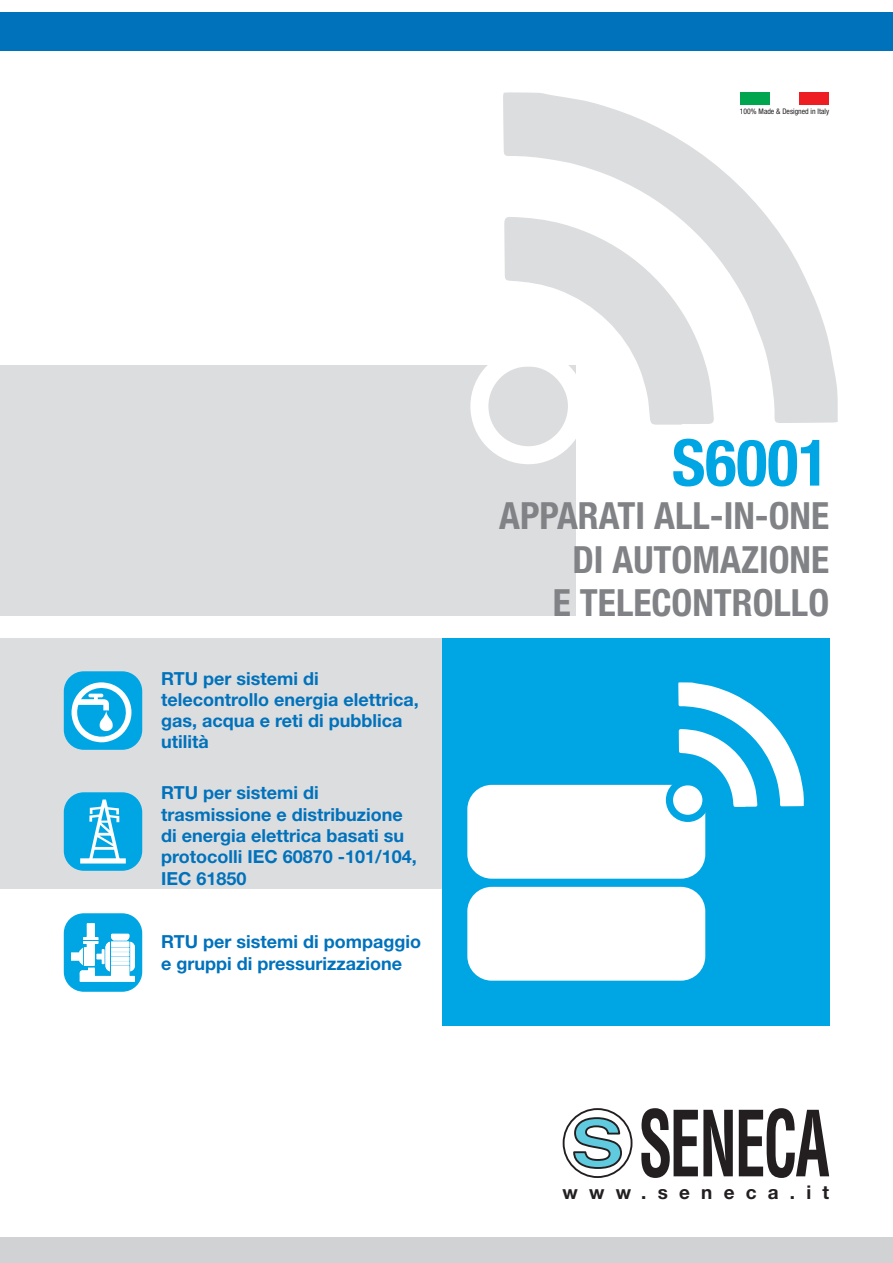
<style>
.page{position:relative;width:893px;height:1263px;background:#fff}
.page>*{position:absolute;margin:0;border:0;box-sizing:border-box;transform-origin:0 0}
.t1{font:700 condensed 64.5px "Helvetica Neue";color:#00a6e4}
.t2{font:700 condensed 37.5px/43.5px "Helvetica Neue";color:#808285;text-align:right}
.t3{font:700 18.9px "Helvetica Neue";letter-spacing:.595em;color:#231f20}
.t4{font:700 18px/21.3px "Helvetica Neue";color:#0072bc}
.t5{font:condensed 7.65px "Helvetica Neue";color:#231f20}
</style>
<div class="page">
<div style="left:0;top:366px;width:575px;height:250px;background:#dcdddf"></div>
<div style="left:0;top:638px;width:575px;height:250px;background:#dcdddf"></div>
<svg style="left:503px;top:92px;width:335px;height:331px"></svg>
<svg style="left:461px;top:217px;width:253px;height:256px"></svg>
<svg style="left:641px;top:1108px;width:92px;height:70px"></svg>
<svg style="left:739px;top:1108px;width:90px;height:70px"></svg>
<svg style="left:564px;top:1109px;width:68px;height:68px"></svg>
<div style="left:563px;top:1108px;width:69px;height:70px;border:2px solid #231f20;border-radius:50%"></div>
<svg style="left:572px;top:1116px;width:51px;height:54px"></svg>
<div style="left:442px;top:638px;width:387px;height:387px;background:#00a6e4"></div>
<div style="left:467px;top:785px;width:238px;height:94px;background:#fff;border-radius:24px"></div>
<div style="left:467px;top:887px;width:238px;height:94px;background:#fff;border-radius:24px"></div>
<svg style="left:678px;top:682px;width:126px;height:125px"></svg>
<svg style="left:669px;top:781px;width:37px;height:37px"></svg>
<div style="left:666px;top:778px;width:44px;height:44px;border:7px solid #00a6e4;border-radius:50%"></div>
<div style="left:0;top:13px;width:893px;height:38px;background:#0072bc"></div>
<div style="left:0;top:1237px;width:893px;height:26px;background:#d1d2d4"></div>
<div style="left:740px;top:92px;width:30px;height:13px;background:#00a54f"></div>
<div style="left:770px;top:92px;width:29px;height:13px;background:#fff"></div>
<div style="left:799px;top:92px;width:30px;height:13px;background:#ee1d23"></div>
<div style="left:64px;top:672px;width:78px;height:77px;background:#00a6e4;border-radius:19px"></div>
<svg style="left:72px;top:682px;width:59px;height:60px"></svg>
<div style="left:64px;top:671px;width:78px;height:79px;border:1px solid #00a6e4;border-radius:19px"></div>
<div style="left:64px;top:793px;width:78px;height:77px;background:#00a6e4;border-radius:19px"></div>
<svg style="left:80px;top:799px;width:46px;height:64px"></svg>
<div style="left:64px;top:792px;width:78px;height:79px;border:1px solid #00a6e4;border-radius:19px"></div>
<div style="left:64px;top:914px;width:78px;height:77px;background:#00a6e4;border-radius:19px"></div>
<svg style="left:71px;top:923px;width:64px;height:59px"></svg>
<div style="left:64px;top:913px;width:78px;height:79px;border:1px solid #00a6e4;border-radius:19px"></div>
<p class="t5" style="left:740px;top:107px;width:91px">100% Made &amp; Designed in Italy</p>
<p class="t4" style="left:161px;top:667px;width:259px">RTU per sistemi di telecontrollo energia elettrica, gas, acqua e reti di pubblica utilità</p>
<p class="t4" style="left:161px;top:782px;width:257px">RTU per sistemi di trasmissione e distribuzione di energia elettrica basati su protocolli IEC 60870 -101/104,<br>IEC 61850</p>
<p class="t4" style="left:161px;top:931px;width:261px">RTU per sistemi di pompaggio e gruppi di pressurizzazione</p>
<h1 class="t1" style="left:672px;top:424px;width:159px">S6001</h1>
<h2 class="t2" style="left:499px;top:493px;width:331px">APPARATI ALL-IN-ONE<br>DI AUTOMAZIONE<br>E TELECONTROLLO</h2>
<p class="t3" style="left:562px;top:1180px;width:268px">www.seneca.it</p>
</div>
